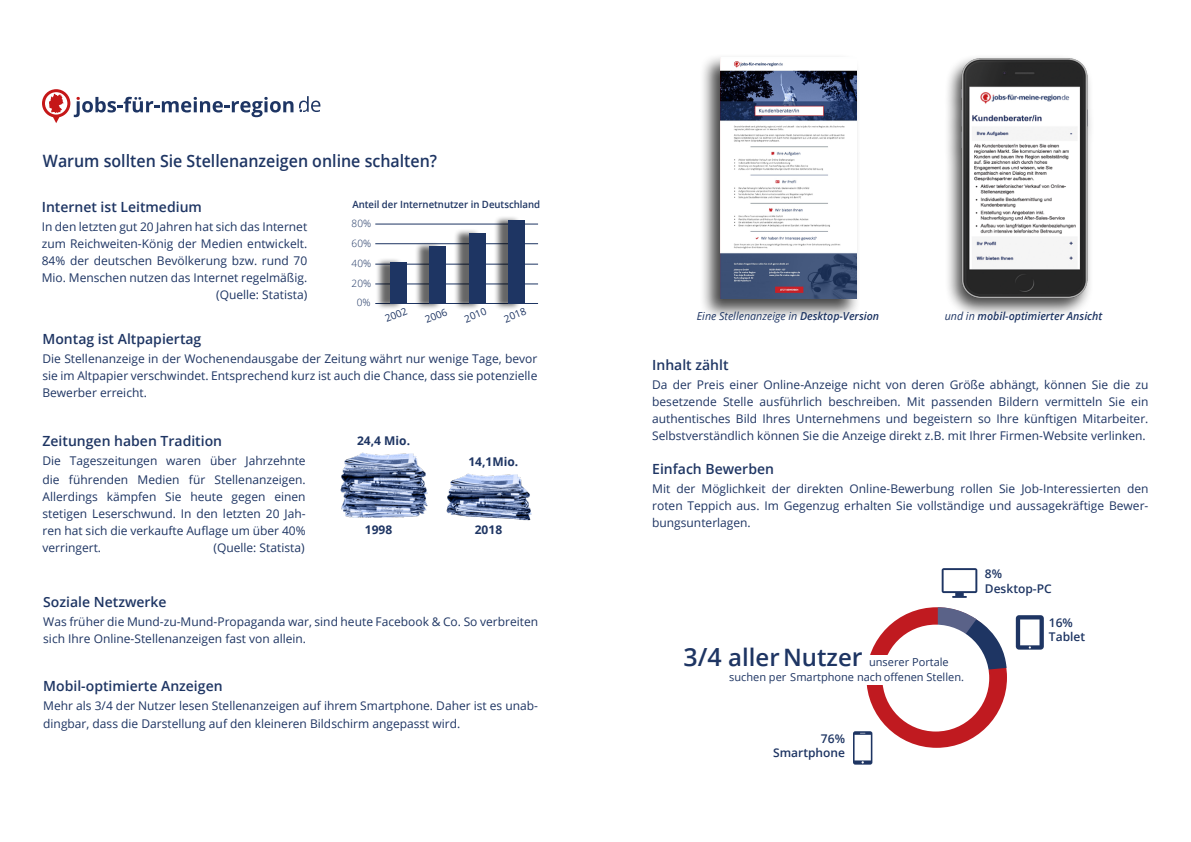
<style>
.page{position:relative;width:1191px;height:842px;background:#fff}
.page>*{position:absolute;margin:0;border:0;box-sizing:border-box;transform-origin:0 0}
.t1{font:600 24px "Open Sans";color:#1e3563}
.t2{font:600 17px "Open Sans";color:#1e3563;scale:.94 1}
.t3{font:600 14px "Open Sans";color:#1e3563}
.t4{font:12px/17px "Open Sans";color:#1e3563;text-align:justify}
.t5{font:600 12px/14.4px "Open Sans";color:#1e3563}
.t6{font:700 12px "Open Sans";color:#1e3563}
.t7{font:11px/15px "Open Sans";color:#1e3563}
.t8{font:italic 11px "Open Sans";color:#1e3563}
.t9{font:italic 600 11px "Open Sans";color:#1e3563}
.t10{font:600 10px "Open Sans";color:#1e3563;scale:.96 1}
.t11{font:10px "Open Sans";color:#1e3563}
.t12{font:300 10px "Open Sans";color:#1e3563}
.s1{font-weight:600}
.s2{font-weight:400}
.s3{font-size:25px}
</style>
<div class="page">
<svg style="left:299px;top:96px;width:21px;height:16px"></svg>
<svg style="left:42px;top:89px;width:251px;height:34px"></svg>
<hr style="left:375px;top:303px;width:163px;height:1px;background:#1e3563">
<hr style="left:375px;top:283px;width:163px;height:1px;background:#1e3563">
<hr style="left:375px;top:264px;width:163px;height:1px;background:#1e3563">
<hr style="left:375px;top:243px;width:163px;height:1px;background:#1e3563">
<hr style="left:375px;top:224px;width:163px;height:1px;background:#1e3563">
<div style="left:374px;top:257px;width:28px;height:53px;background:#000;opacity:.6"></div>
<div style="left:390px;top:262px;width:17px;height:41px;background:#1e3563"></div>
<div style="left:414px;top:241px;width:28px;height:69px;background:#000;opacity:.6"></div>
<div style="left:429px;top:246px;width:17px;height:57px;background:#1e3563"></div>
<div style="left:453px;top:228px;width:28px;height:82px;background:#000;opacity:.6"></div>
<div style="left:469px;top:233px;width:16px;height:70px;background:#1e3563"></div>
<div style="left:493px;top:215px;width:28px;height:95px;background:#000;opacity:.6"></div>
<div style="left:508px;top:220px;width:17px;height:83px;background:#1e3563"></div>
<img style="left:341px;top:452px;width:86px;height:65px">
<img style="left:446px;top:473px;width:85px;height:48px">
<div style="left:943px;top:54px;width:151px;height:264px;background:#000;opacity:.73"></div>
<img style="left:961px;top:59px;width:126px;height:239px">
<div style="left:699px;top:53px;width:162px;height:267px;background:#000;opacity:.73"></div>
<img style="left:720px;top:58px;width:136px;height:241px">
<div style="left:866px;top:607px;width:141px;height:141px;background:#c01a20;border-radius:50%"></div>
<svg style="left:853px;top:731px;width:19px;height:34px"></svg>
<svg style="left:1015px;top:615px;width:28px;height:35px"></svg>
<svg style="left:941px;top:568px;width:36px;height:30px"></svg>
<svg style="left:937px;top:607px;width:69px;height:63px"></svg>
<div style="left:882px;top:625px;width:107px;height:106px;background:#fff;border-radius:50%"></div>
<div style="left:714px;top:656px;width:248px;height:29px;background:#fff"></div>
<h2 class="t2" style="left:43px;top:149px;width:421px">Warum sollten Sie Stellenanzeigen online schalten?</h2>
<p class="t10" style="left:352px;top:198px;width:197px">Anteil der Internetnutzer in Deutschland</p>
<p class="t3" style="left:42px;top:197px;width:162px">Internet ist Leitmedium</p>
<p class="t4" style="left:42px;top:217px;width:267px;text-align:right">In den letzten gut 20 Jahren hat sich das Internet zum Reichweiten-König der Medien entwickelt.<br>84% der deutschen Bevölkerung bzw. rund 70<br>Mio. Menschen nutzen das Internet regelmäßig. (Quelle: Statista)</p>
<p class="t3" style="left:42px;top:329px;width:160px">Montag ist Altpapiertag</p>
<p class="t4" style="left:42px;top:350px;width:496px">Die Stellenanzeige in der Wochenendausgabe der Zeitung währt nur wenige Tage, bevor sie im Altpapier verschwindet. Entsprechend kurz ist auch die Chance, dass sie potenzielle Bewerber erreicht.</p>
<p class="t3" style="left:43px;top:431px;width:181px">Zeitungen haben Tradition</p>
<p class="t4" style="left:43px;top:450px;width:265px;line-height:19px">Die Tageszeitungen waren über Jahrzehnte die führenden Medien für Stellenanzeigen.</p>
<p class="t4" style="left:43px;top:487px;width:265px">Allerdings kämpfen Sie heute gegen einen stetigen Leserschwund. In den letzten 20 Jah&shy;ren hat sich die verkaufte Auflage um über 40% verringert.</p>
<p class="t12" style="left:351px;top:217px;width:21px">80%</p>
<p class="t12" style="left:351px;top:236px;width:21px">60%</p>
<p class="t12" style="left:351px;top:256px;width:21px">40%</p>
<p class="t12" style="left:351px;top:276px;width:21px">20%</p>
<p class="t12" style="left:357px;top:296px;width:15px">0%</p>
<p class="t11" style="left:383px;top:313px;width:24px;rotate:-22deg">2002</p>
<p class="t11" style="left:423px;top:313px;width:24px;rotate:-22deg">2006</p>
<p class="t11" style="left:462px;top:313px;width:24px;rotate:-22deg">2010</p>
<p class="t11" style="left:502px;top:313px;width:24px;rotate:-22deg">2018</p>
<p class="t6" style="left:357px;top:432px;width:54px">24,4 Mio.</p>
<p class="t6" style="left:468px;top:453px;width:51px">14,1Mio.</p>
<p class="t6" style="left:365px;top:521px;width:29px">1998</p>
<p class="t6" style="left:475px;top:521px;width:29px">2018</p>
<p class="t4" style="left:213px;top:538px;width:93px">(Quelle: Statista)</p>
<p class="t3" style="left:43px;top:593px;width:125px">Soziale Netzwerke</p>
<p class="t4" style="left:43px;top:613px;width:496px">Was früher die Mund-zu-Mund-Propaganda war, sind heute Facebook &amp; Co. So verbreiten sich Ihre Online-Stellenanzeigen fast von allein.</p>
<p class="t3" style="left:43px;top:677px;width:181px">Mobil-optimierte Anzeigen</p>
<p class="t4" style="left:43px;top:697px;width:496px">Mehr als 3/4 der Nutzer lesen Stellenanzeigen auf ihrem Smartphone. Daher ist es unab&shy;dingbar, dass die Darstellung auf den kleineren Bildschirm angepasst wird.</p>
<p class="t8" style="left:697px;top:309px;width:184px">Eine Stellenanzeige in <span class="s1">Desktop-Version</span></p>
<p class="t9" style="left:944px;top:309px;width:159px"><span class="s2">und in</span> mobil-optimierter Ansicht</p>
<p class="t3" style="left:652px;top:356px;width:78px">Inhalt zählt</p>
<p class="t4" style="left:652px;top:376px;width:498px">Da der Preis einer Online-Anzeige nicht von deren Größe abhängt, können Sie die zu besetzende Stelle ausführlich beschreiben. Mit passenden Bildern vermitteln Sie ein authentisches Bild Ihres Unternehmens und begeistern so Ihre künftigen Mitarbeiter.<br>Selbstverständlich können Sie die Anzeige direkt z.B. mit Ihrer Firmen-Website verlinken.</p>
<p class="t3" style="left:652px;top:459px;width:123px">Einfach Bewerben</p>
<p class="t4" style="left:652px;top:480px;width:498px">Mit der Möglichkeit der direkten Online-Bewerbung rollen Sie Job-Interessierten den roten Teppich aus. Im Gegenzug erhalten Sie vollständige und aussagekräftige Bewer&shy;bungsunterlagen.</p>
<h1 class="t1" style="left:683px;top:641px;width:181px"><span class="s3">3/4</span> aller Nutze<span class="s3">r</span></h1>
<p class="t7" style="left:729px;top:654px;width:236px;text-indent:140px">unserer Portale suchen per Smartphone nach offenen Stellen.</p>
<p class="t5" style="left:773px;top:731px;width:73px;text-align:right">76%<br>Smartphone</p>
<p class="t5" style="left:985px;top:566px;width:68px">8%<br>Desktop-PC</p>
<p class="t5" style="left:1049px;top:615px;width:38px">16%<br>Tablet</p>
</div>
